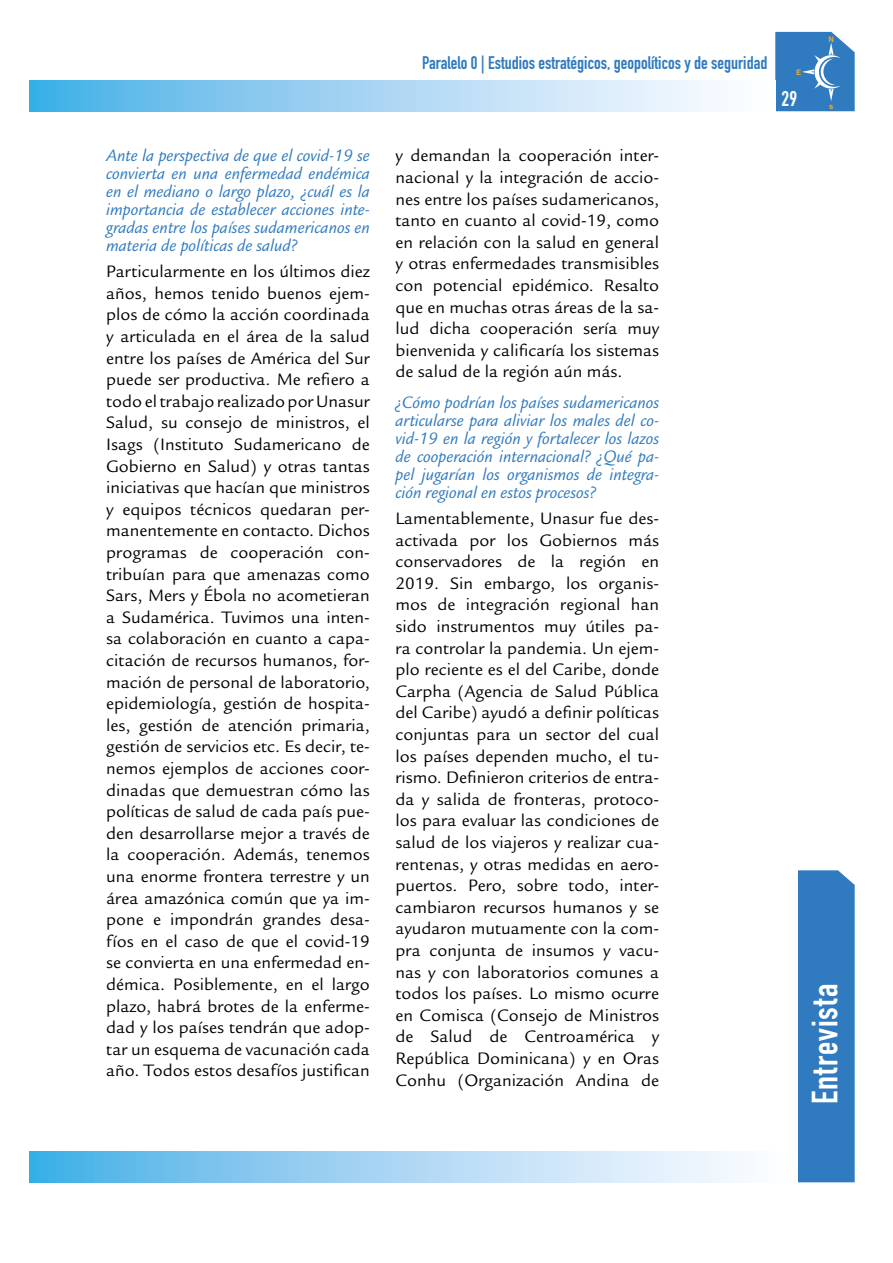
<style>
.page{position:relative;width:893px;height:1263px;background:#fff}
.page>*{position:absolute;margin:0;border:0;box-sizing:border-box;transform-origin:0 0}
.t1{font:36px "DIN Engschrift Std";letter-spacing:.03em;color:#fff}
.t2{font:21px "DIN Engschrift Std";color:#fff}
.t3{font:18px/21.6px "Legacy Sans Std";color:#000;text-align:justify}
.t4{font:italic 18px/18px "Legacy Sans Std";color:#307abf;text-align:justify}
.t5{font:18px "DIN Engschrift Std";color:#307abf}
.t6{font:700 7.65px "Helvetica";color:#f7a823}
</style>
<div class="page">
<div style="left:798px;top:870px;width:57px;height:312px;background:#307abf"></div>
<svg style="left:30px;top:81px;width:687px;height:30px;background:#a2d4f2"></svg>
<svg style="left:30px;top:1152px;width:708px;height:30px;background:#a2d4f2"></svg>
<svg style="left:775px;top:32px;width:80px;height:79px;background:#4588c5"></svg>
<p class="t4" style="left:106px;top:147px;width:265px">Ante la perspectiva de que el covid-19 se convierta en una enfermedad endémica en el mediano o largo plazo, ¿cuál es la importancia de establecer acciones inte&shy;gradas entre los países sudamericanos en materia de políticas de salud?</p>
<p class="t3" style="left:106px;top:261px;width:265px">Particularmente en los últimos diez años, hemos tenido buenos ejem&shy;plos de cómo la acción coordinada y articulada en el área de la salud entre los países de América del Sur puede ser productiva. Me refiero a todo el trabajo realizado por Unasur Salud, su consejo de ministros, el Isags (Instituto Sudamericano de Gobierno en Salud) y otras tantas iniciativas que hacían que ministros y equipos técnicos quedaran per&shy;manentemente en contacto. Dichos programas de cooperación con&shy;tribuían para que amenazas como Sars, Mers y Ébola no acometieran a Sudamérica. Tuvimos una inten&shy;sa colaboración en cuanto a capa&shy;citación de recursos humanos, for&shy;mación de personal de laboratorio, epidemiología, gestión de hospita&shy;les, gestión de atención primaria, gestión de servicios etc. Es decir, te&shy;nemos ejemplos de acciones coor&shy;dinadas que demuestran cómo las políticas de salud de cada país pue&shy;den desarrollarse mejor a través de la cooperación. Además, tenemos una enorme frontera terrestre y un área amazónica común que ya im&shy;pone e impondrán grandes desa&shy;fíos en el caso de que el covid-19 se convierta en una enfermedad en&shy;démica. Posiblemente, en el largo plazo, habrá brotes de la enferme&shy;dad y los países tendrán que adop&shy;tar un esquema de vacunación cada año. Todos estos desafíos justifican</p>
<p class="t5" style="left:422px;top:52px;width:347px">Paralelo 0 | Estudios estratégicos, geopolíticos y de seguridad</p>
<p class="t6" style="left:796px;top:66px;width:7px">E</p>
<p class="t2" style="left:782px;top:87px;width:17px">29</p>
<p class="t6" style="left:828px;top:33px;width:7px">N</p>
<p class="t6" style="left:829px;top:100px;width:6px">s</p>
<p class="t3" style="left:395px;top:145px;width:265px">y demandan la cooperación inter&shy;nacional y la integración de accio&shy;nes entre los países sudamericanos, tanto en cuanto al covid-19, como en relación con la salud en general y otras enfermedades transmisibles con potencial epidémico. Resalto que en muchas otras áreas de la sa&shy;lud dicha cooperación sería muy bienvenida y calificaría los sistemas de salud de la región aún más.</p>
<p class="t4" style="left:395px;top:394px;width:265px">¿Cómo podrían los países sudamericanos articularse para aliviar los males del co&shy;vid-19 en la región y fortalecer los lazos de cooperación internacional? ¿Qué pa&shy;pel jugarían los organismos de integra&shy;ción regional en estos procesos?</p>
<p class="t3" style="left:395px;top:508px;width:265px">Lamentablemente, Unasur fue des&shy;activada por los Gobiernos más conservadores de la región en 2019. Sin embargo, los organis&shy;mos de integración regional han sido instrumentos muy útiles pa&shy;ra controlar la pandemia. Un ejem&shy;plo reciente es el del Caribe, donde Carpha (Agencia de Salud Pública del Caribe) ayudó a definir políticas conjuntas para un sector del cual los países dependen mucho, el tu&shy;rismo. Definieron criterios de entra&shy;da y salida de fronteras, protoco&shy;los para evaluar las condiciones de salud de los viajeros y realizar cua&shy;rentenas, y otras medidas en aero&shy;puertos. Pero, sobre todo, inter&shy;cambiaron recursos humanos y se ayudaron mutuamente con la com&shy;pra conjunta de insumos y vacu&shy;nas y con laboratorios comunes a todos los países. Lo mismo ocurre en Comisca (Consejo de Ministros de Salud de Centroamérica y República Dominicana) y en Oras Conhu (Organización Andina de</p>
<h1 class="t1" style="left:804px;top:1104px;width:121px;rotate:-90deg">Entrevista</h1>
</div>
